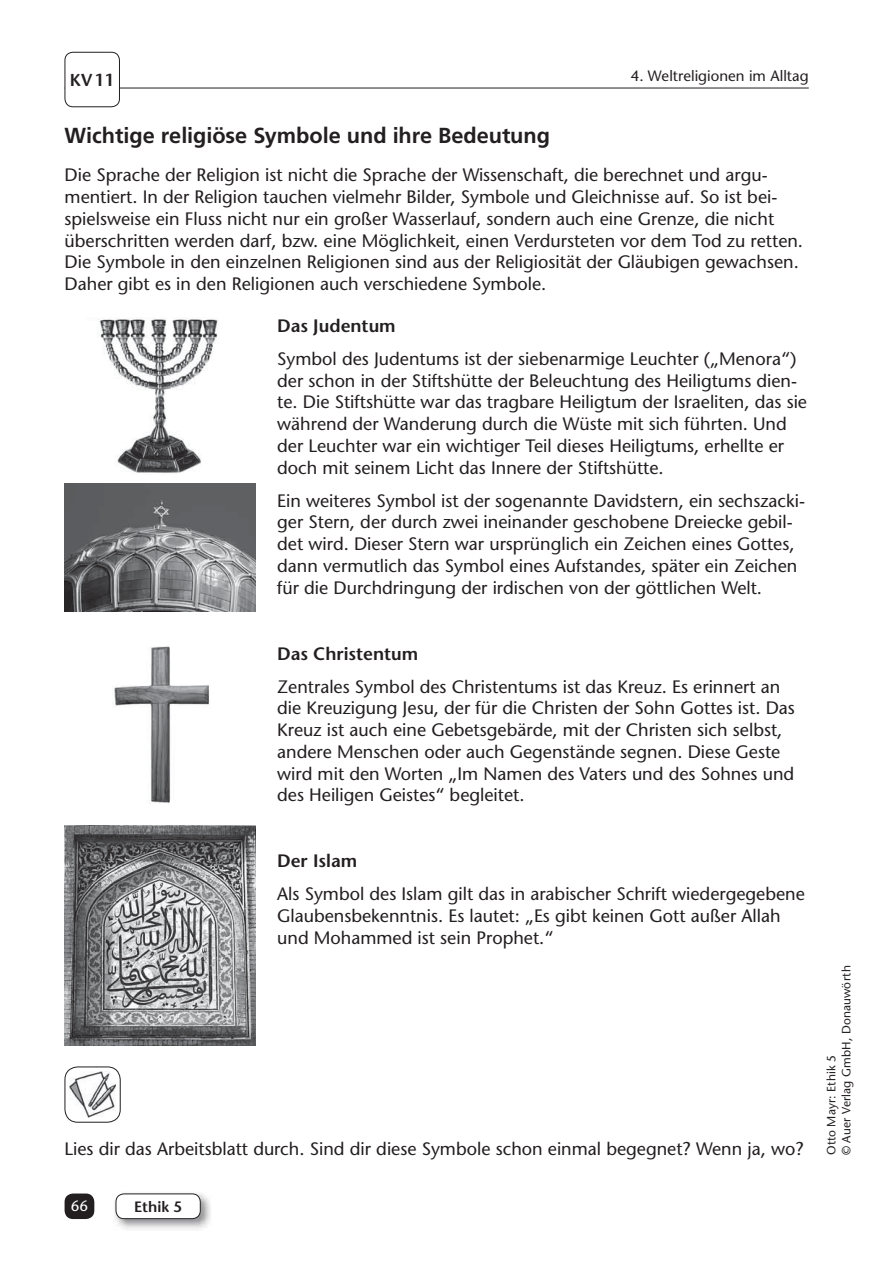
<style>
.page{position:relative;width:893px;height:1263px;background:#fff}
.page>*{position:absolute;margin:0;border:0;box-sizing:border-box;transform-origin:0 0}
.t1{font:700 21.75px "Frutiger LT Std";color:#231f20}
.t2{font:18px/21.8px "Stone Sans";color:#231f20}
.t3{font:600 18px "Stone Sans";color:#231f20}
.t4{font:600 17.25px "Stone Sans";color:#231f20}
.t5{font:15px "Stone Sans";color:#231f20}
.t6{font:600 15px "Stone Sans";letter-spacing:.01em;color:#231f20}
.t7{font:15px "Stone Sans";color:#fff}
.t8{font:12px/15px "Stone Sans";letter-spacing:.015em;color:#231f20}
</style>
<div class="page">
<div style="left:65px;top:1194px;width:29px;height:25px;background:#231f20;border-radius:9px"></div>
<img style="left:115px;top:1193px;width:96px;height:36px">
<div style="left:116px;top:1194px;width:84px;height:25px;background:#fff;border-radius:8px"></div>
<div style="left:116px;top:1194px;width:85px;height:25px;border:1px solid #231f20;border-radius:8px"></div>
<hr style="left:65px;top:88px;width:744px;height:1px;background:#231f20">
<div style="left:65px;top:52px;width:54px;height:55px;background:#fff;border-radius:8px"></div>
<div style="left:65px;top:52px;width:55px;height:55px;border:1px solid #231f20;border-radius:8px"></div>
<img style="left:70px;top:1072px;width:46px;height:46px">
<div style="left:65px;top:1067px;width:56px;height:56px;border:1px solid #231f20;border-radius:13px"></div>
<img style="left:114px;top:646px;width:96px;height:158px">
<img style="left:65px;top:484px;width:191px;height:127px">
<img style="left:98px;top:318px;width:120px;height:155px">
<img style="left:65px;top:826px;width:191px;height:219px">
<p class="t4" style="left:70px;top:74px;width:46px">KV 11</p>
<p class="t5" style="left:631px;top:70px;width:179px">4. Weltreligionen im Alltag</p>
<p class="t1" style="left:65px;top:126px;width:487px">Wichtige religiöse Symbole und ihre Bedeutung</p>
<p class="t2" style="left:65px;top:166px;width:740px">Die Sprache der Religion ist nicht die Sprache der Wissenschaft, die berechnet und argu&shy;mentiert. In der Religion tauchen vielmehr Bilder, Symbole und Gleichnisse auf. So ist bei&shy;spielsweise ein Fluss nicht nur ein großer Wasserlauf, sondern auch eine Grenze, die nicht überschritten werden darf, bzw. eine Möglichkeit, einen Verdursteten vor dem Tod zu retten.<br>Die Symbole in den einzelnen Religionen sind aus der Religiosität der Gläubigen gewachsen.<br>Daher gibt es in den Religionen auch verschiedene Symbole.</p>
<p class="t3" style="left:277px;top:319px;width:120px">Das Judentum</p>
<p class="t2" style="left:277px;top:350px;width:531px">Symbol des Judentums ist der siebenarmige Leuchter („Menora“) der schon in der Stiftshütte der Beleuchtung des Heiligtums dien&shy;te. Die Stiftshütte war das tragbare Heiligtum der Israeliten, das sie während der Wanderung durch die Wüste mit sich führten. Und der Leuchter war ein wichtiger Teil dieses Heiligtums, erhellte er doch mit seinem Licht das Innere der Stiftshütte.</p>
<p class="t2" style="left:277px;top:491px;width:529px">Ein weiteres Symbol ist der sogenannte Davidstern, ein sechszacki&shy;ger Stern, der durch zwei ineinander geschobene Dreiecke gebil&shy;det wird. Dieser Stern war ursprünglich ein Zeichen eines Gottes, dann vermutlich das Symbol eines Aufstandes, später ein Zeichen für die Durchdringung der irdischen von der göttlichen Welt.</p>
<p class="t3" style="left:277px;top:646px;width:143px">Das Christentum</p>
<p class="t2" style="left:277px;top:677px;width:519px">Zentrales Symbol des Christentums ist das Kreuz. Es erinnert an die Kreuzigung Jesu, der für die Christen der Sohn Gottes ist. Das Kreuz ist auch eine Gebetsgebärde, mit der Christen sich selbst, andere Menschen oder auch Gegenstände segnen. Diese Geste wird mit den Worten „Im Namen des Vaters und des Sohnes und des Heiligen Geistes“ begleitet.</p>
<p class="t3" style="left:277px;top:854px;width:81px">Der Islam</p>
<p class="t2" style="left:277px;top:885px;width:529px">Als Symbol des Islam gilt das in arabischer Schrift wiedergegebene<br>Glaubensbekenntnis. Es lautet: „Es gibt keinen Gott außer Allah und Mohammed ist sein Prophet.“</p>
<p class="t2" style="left:65px;top:1140px;width:741px">Lies dir das Arbeitsblatt durch. Sind dir diese Symbole schon einmal begegnet? Wenn ja, wo?</p>
<p class="t7" style="left:71px;top:1200px;width:19px">66</p>
<p class="t6" style="left:134px;top:1201px;width:50px">Ethik 5</p>
<p class="t8" style="left:825px;top:1155px;width:191px;rotate:-90deg">Otto Mayr: Ethik 5<br>© Auer Verlag GmbH, Donauwörth</p>
</div>
